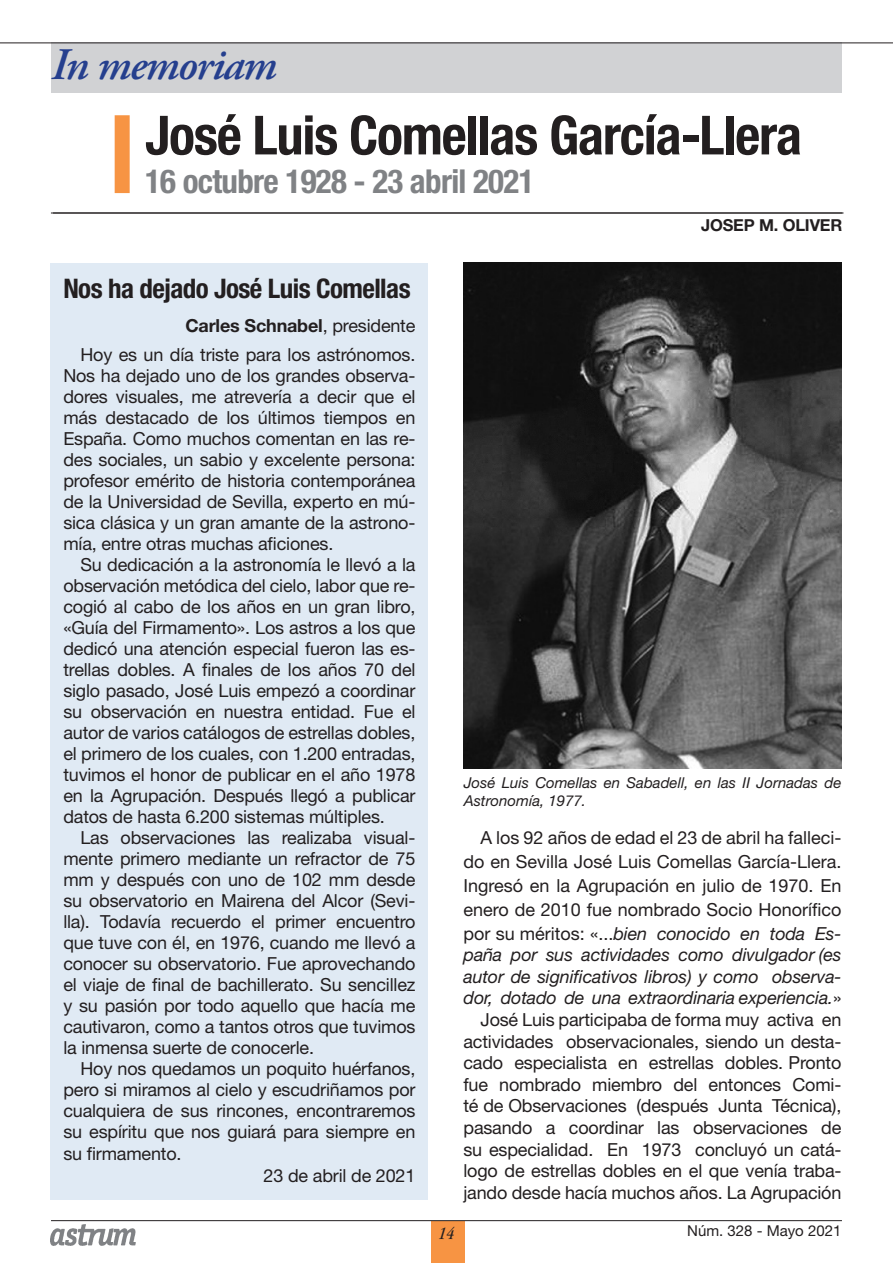
<style>
.page{position:relative;width:893px;height:1263px;background:#fff}
.page>*{position:absolute;margin:0;border:0;box-sizing:border-box;transform-origin:0 0}
.Titular_cos_36{font:700 condensed 54px "Helvetica Neue LT Std";letter-spacing:-.02em;color:#231f20}
.t1{font:italic 600 45px "Adobe Garamond Pro";letter-spacing:-.03em;color:#253f8e}
.Titular_cos_36-2{font:700 condensed 33px "Helvetica Neue LT Std";letter-spacing:-.02em;color:#808285}
.Subtitol_cos_20{font:700 condensed 27px "Helvetica Neue LT Std";letter-spacing:-.02em;color:#231f20}
.Text_cos_12_normal{font:18px/21px "Helvetica Neue LT Std";letter-spacing:-.01em;color:#231f20;text-align:justify}
.Text_cos_12_normal-2{font:italic 18px/21.6px "Helvetica Neue LT Std";letter-spacing:-.01em;color:#231f20;text-align:justify}
.Text_cos_12_normal-3{font:700 18px "Helvetica Neue LT Std";letter-spacing:-.01em;color:#231f20}
.t2{font:italic condensed 18px "ITC Garamond Std";color:#231f20}
.t3{font:700 16.5px "Helvetica Neue LT Std";letter-spacing:-.01em;color:#231f20}
.Peus{font:italic 15px/18px "Helvetica Neue LT Std";color:#231f20}
.t4{font:15px "Helvetica Neue LT Std";color:#231f20}
.s1{font-weight:400}
.s2{font-style:italic}
.s3{font-style:normal}
</style>
<div class="page">
<div style="left:431px;top:1221px;width:33px;height:42px;background:#f79443"></div>
<div style="left:52px;top:43px;width:790px;height:50px;background:#d1d2d4"></div>
<hr style="left:0;top:43px;width:893px;height:1px;background:#231f20">
<hr style="left:51px;top:1220px;width:791px;height:1px;background:#231f20">
<img style="left:51px;top:1225px;width:85px;height:20px">
<img style="left:463px;top:263px;width:378px;height:505px">
<div style="left:51px;top:263px;width:377px;height:936px;background:#e0eaf4"></div>
<hr style="left:53px;top:213px;width:790px;height:1px;background:#231f20">
<div style="left:115px;top:115px;width:15px;height:78px;background:#f79443"></div>
<hr style="left:51px;top:213px;width:791px;height:1px;background:#231f20">
<p class="t1" style="left:51px;top:39px;width:227px">In memoriam</p>
<p class="Titular_cos_36" style="left:145px;top:103px;width:658px">José Luis Comellas García-Llera</p>
<p class="Titular_cos_36-2" style="left:145px;top:161px;width:391px">16 octubre 1928 - 23 abril 2021</p>
<p class="t3" style="left:701px;top:215px;width:143px">JOSEP M. OLIVER</p>
<p class="Subtitol_cos_20" style="left:63px;top:272px;width:349px">Nos ha dejado José Luis Comellas</p>
<p class="Text_cos_12_normal-3" style="left:185px;top:314px;width:232px">Carles Schnabel<span class="s1">, presidente</span></p>
<p class="Text_cos_12_normal" style="left:63px;top:344px;width:354px;text-indent:17px">Hoy es un día triste para los astrónomos.<br>Nos ha dejado uno de los grandes observa&shy;dores visuales, me atrevería a decir que el más destacado de los últimos tiempos en España. Como muchos comentan en las re&shy;des sociales, un sabio y excelente persona: profesor emérito de historia contemporánea de la Universidad de Sevilla, experto en mú&shy;sica clásica y un gran amante de la astrono&shy;mía, entre otras muchas aficiones.</p>
<p class="Text_cos_12_normal" style="left:63px;top:554px;width:354px;text-indent:17px">Su dedicación a la astronomía le llevó a la observación metódica del cielo, labor que re&shy;cogió al cabo de los años en un gran libro, «Guía del Firmamento». Los astros a los que dedicó una atención especial fueron las es&shy;trellas dobles. A finales de los años 70 del siglo pasado, José Luis empezó a coordinar su observación en nuestra entidad. Fue el autor de varios catálogos de estrellas dobles, el primero de los cuales, con 1.200 entradas, tuvimos el honor de publicar en el año 1978 en la Agrupación. Después llegó a publicar datos de hasta 6.200 sistemas múltiples.</p>
<p class="Text_cos_12_normal" style="left:63px;top:827px;width:354px;text-indent:17px">Las observaciones las realizaba visual&shy;mente primero mediante un refractor de 75 mm y después con uno de 102 mm desde su observatorio en Mairena del Alcor (Sevi&shy;lla). Todavía recuerdo el primer encuentro que tuve con él, en 1976, cuando me llevó a conocer su observatorio. Fue aprovechando el viaje de final de bachillerato. Su sencillez y su pasión por todo aquello que hacía me cautivaron, como a tantos otros que tuvimos la inmensa suerte de conocerle.</p>
<p class="Text_cos_12_normal" style="left:63px;top:1058px;width:354px;text-indent:17px">Hoy nos quedamos un poquito huérfanos, pero si miramos al cielo y escudriñamos por cualquiera de sus rincones, encontraremos su espíritu que nos guiará para siempre en su firmamento.</p>
<p class="Text_cos_12_normal" style="left:264px;top:1164px;width:153px">23 de abril de 2021</p>
<p class="Peus" style="left:464px;top:773px;width:379px">José Luis Comellas en Sabadell, en las II Jornadas de<br>Astronomía, 1977.</p>
<p class="Text_cos_12_normal" style="left:463px;top:825px;width:379px;line-height:24px;text-indent:17px">A los 92 años de edad el 23 de abril ha falleci&shy;do en Sevilla José Luis Comellas García-Llera.<br>Ingresó en la Agrupación en julio de 1970. En enero de 2010 fue nombrado Socio Honorífico por su méritos: «...<span class="s2">bien conocido en toda Es-</span></p>
<p class="Text_cos_12_normal-2" style="left:463px;top:944px;width:379px">paña por sus actividades como divulgador (es autor de significativos libros) y como observa&shy;dor, dotado de una extraordinaria experiencia.<span class="s3">»</span></p>
<p class="Text_cos_12_normal" style="left:463px;top:1008px;width:379px;line-height:21.6px;text-indent:17px">José Luis participaba de forma muy activa en actividades observacionales, siendo un desta&shy;cado especialista en estrellas dobles. Pronto fue nombrado miembro del entonces Comi&shy;té de Observaciones (después Junta Técnica), pasando a coordinar las observaciones de su especialidad. En 1973 concluyó un catá&shy;logo de estrellas dobles en el que venía traba&shy;jando desde hacía muchos años. La Agrupación</p>
<p class="t2" style="left:438px;top:1223px;width:18px">14</p>
<p class="t4" style="left:687px;top:1222px;width:156px">Núm. 328 - Mayo 2021</p>
</div>
